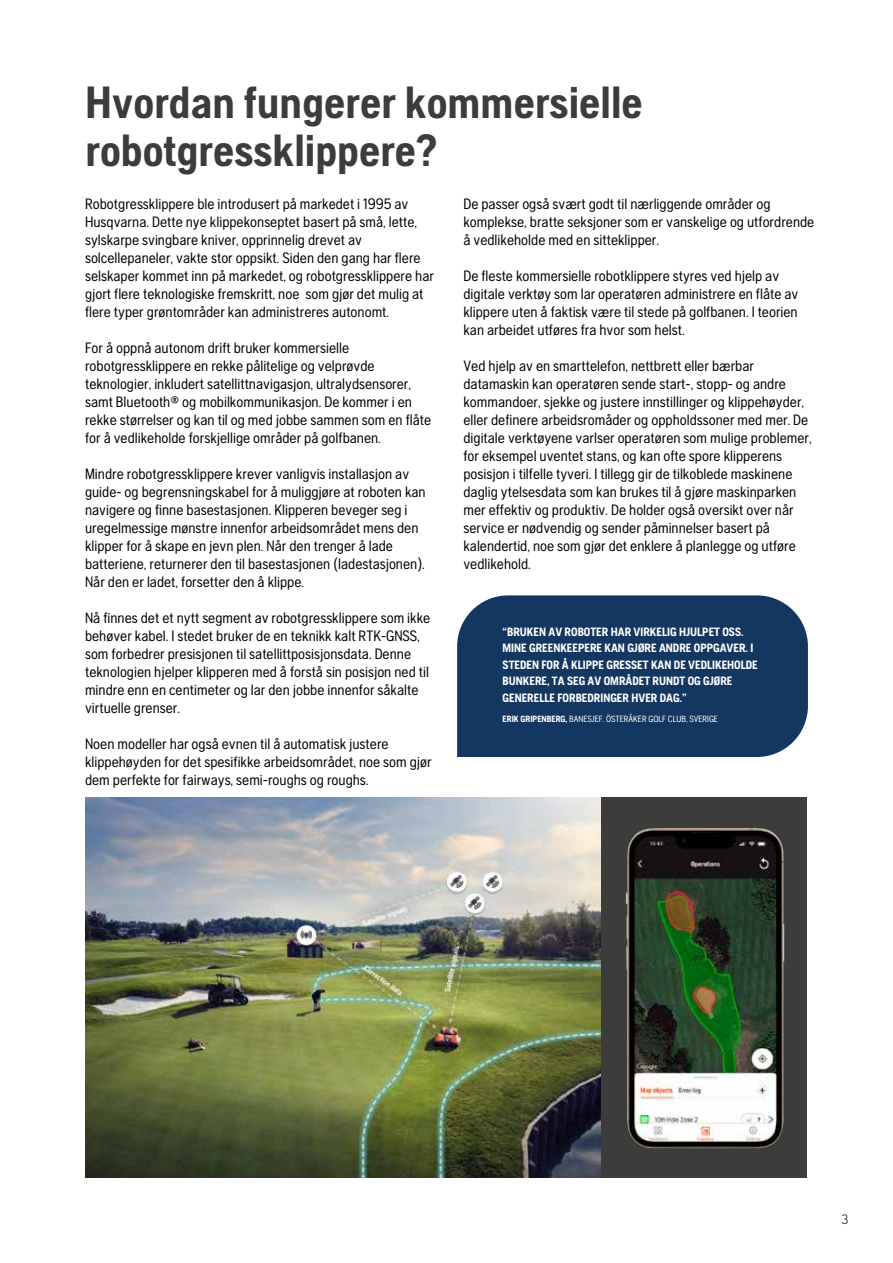
<style>
.page{position:relative;width:893px;height:1263px;background:#fff}
.page>*{position:absolute;margin:0;border:0;box-sizing:border-box;transform-origin:0 0}
.t1{font:700 45px/48px "Husqvarna Gothic";color:#3c3c3b}
.t2{font:15px/18px "Husqvarna Gothic";color:#000}
.t3{font:300 13.5px "Husqvarna Gothic";color:#000}
.t4{font:700 12px/16.5px "Husqvarna Gothic";color:#fff}
.t5{font:9px "Husqvarna Gothic";color:#fff}
.s1{font-weight:700}
</style>
<div class="page">
<img style="left:86px;top:797px;width:516px;height:381px">
<div style="left:602px;top:797px;width:205px;height:381px;background:#3c3c3b"></div>
<div style="left:457px;top:595px;width:351px;height:162px;background:#143761"></div>
<img style="left:626px;top:828px;width:159px;height:320px">
<h1 class="t1" style="left:85px;top:78px;width:559px">Hvordan fungerer kommersielle robotgressklippere?</h1>
<p class="t2" style="left:85px;top:194px;width:350px">Robotgressklippere ble introdusert på markedet i 1995 av Husqvarna. Dette nye klippekonseptet basert på små, lette, sylskarpe svingbare kniver, opprinnelig drevet av solcellepaneler, vakte stor oppsikt. Siden den gang har flere selskaper kommet inn på markedet, og robotgressklippere har gjort flere teknologiske fremskritt, noe som gjør det mulig at flere typer grøntområder kan administreres autonomt.</p>
<p class="t2" style="left:85px;top:338px;width:348px">For å oppnå autonom drift bruker kommersielle robotgressklippere en rekke pålitelige og velprøvde teknologier, inkludert satellittnavigasjon, ultralydsensorer, samt Bluetooth® og mobilkommunikasjon. De kommer i en rekke størrelser og kan til og med jobbe sammen som en flåte for å vedlikeholde forskjellige områder på golfbanen.</p>
<p class="t2" style="left:85px;top:464px;width:342px">Mindre robotgressklippere krever vanligvis installasjon av guide- og begrensningskabel for å muliggjøre at roboten kan navigere og finne basestasjonen. Klipperen beveger seg i uregelmessige mønstre innenfor arbeidsområdet mens den klipper for å skape en jevn plen. Når den trenger å lade batteriene, returnerer den til basestasjonen (ladestasjonen).<br>Når den er ladet, forsetter den å klippe.</p>
<p class="t2" style="left:85px;top:609px;width:347px">Nå finnes det et nytt segment av robotgressklippere som ikke behøver kabel. I stedet bruker de en teknikk kalt RTK-GNSS, som forbedrer presisjonen til satellittposisjonsdata. Denne teknologien hjelper klipperen med å forstå sin posisjon ned til mindre enn en centimeter og lar den jobbe innenfor såkalte virtuelle grenser.</p>
<p class="t2" style="left:85px;top:735px;width:348px">Noen modeller har også evnen til å automatisk justere klippehøyden for det spesifikke arbeidsområdet, noe som gjør dem perfekte for fairways, semi-roughs og roughs.</p>
<p class="t2" style="left:463px;top:195px;width:352px">De passer også svært godt til nærliggende områder og komplekse, bratte seksjoner som er vanskelige og utfordrende å vedlikeholde med en sitteklipper.</p>
<p class="t2" style="left:463px;top:267px;width:336px">De fleste kommersielle robotklippere styres ved hjelp av digitale verktøy som lar operatøren administrere en flåte av klippere uten å faktisk være til stede på golfbanen. I teorien kan arbeidet utføres fra hvor som helst.</p>
<p class="t2" style="left:463px;top:357px;width:350px">Ved hjelp av en smarttelefon, nettbrett eller bærbar datamaskin kan operatøren sende start-, stopp- og andre kommandoer, sjekke og justere innstillinger og klippehøyder, eller definere arbeidsromåder og oppholdssoner med mer. De digitale verktøyene varlser operatøren som mulige problemer, for eksempel uventet stans, og kan ofte spore klipperens posisjon i tilfelle tyveri. I tillegg gir de tilkoblede maskinene daglig ytelsesdata som kan brukes til å gjøre maskinparken mer effektiv og produktiv. De holder også oversikt over når service er nødvendig og sender påminnelser basert på kalendertid, noe som gjør det enklere å planlegge og utføre vedlikehold.</p>
<p class="t4" style="left:503px;top:623px;width:257px">“BRUKEN AV ROBOTER HAR VIRKELIG HJULPET OSS.<br>MINE GREENKEEPERE KAN GJØRE ANDRE OPPGAVER. I STEDEN FOR Å KLIPPE GRESSET KAN DE VEDLIKEHOLDE BUNKERE, TA SEG AV OMRÅDET RUNDT OG GJØRE GENERELLE FORBEDRINGER HVER DAG.”</p>
<p class="t5" style="left:503px;top:714px;width:217px"><span class="s1">ERIK GRIPENBERG,</span> BANESJEF. ÖSTERÅKER GOLF CLUB, SVERIGE</p>
<p class="t3" style="left:841px;top:1211px;width:9px">3</p>
</div>
